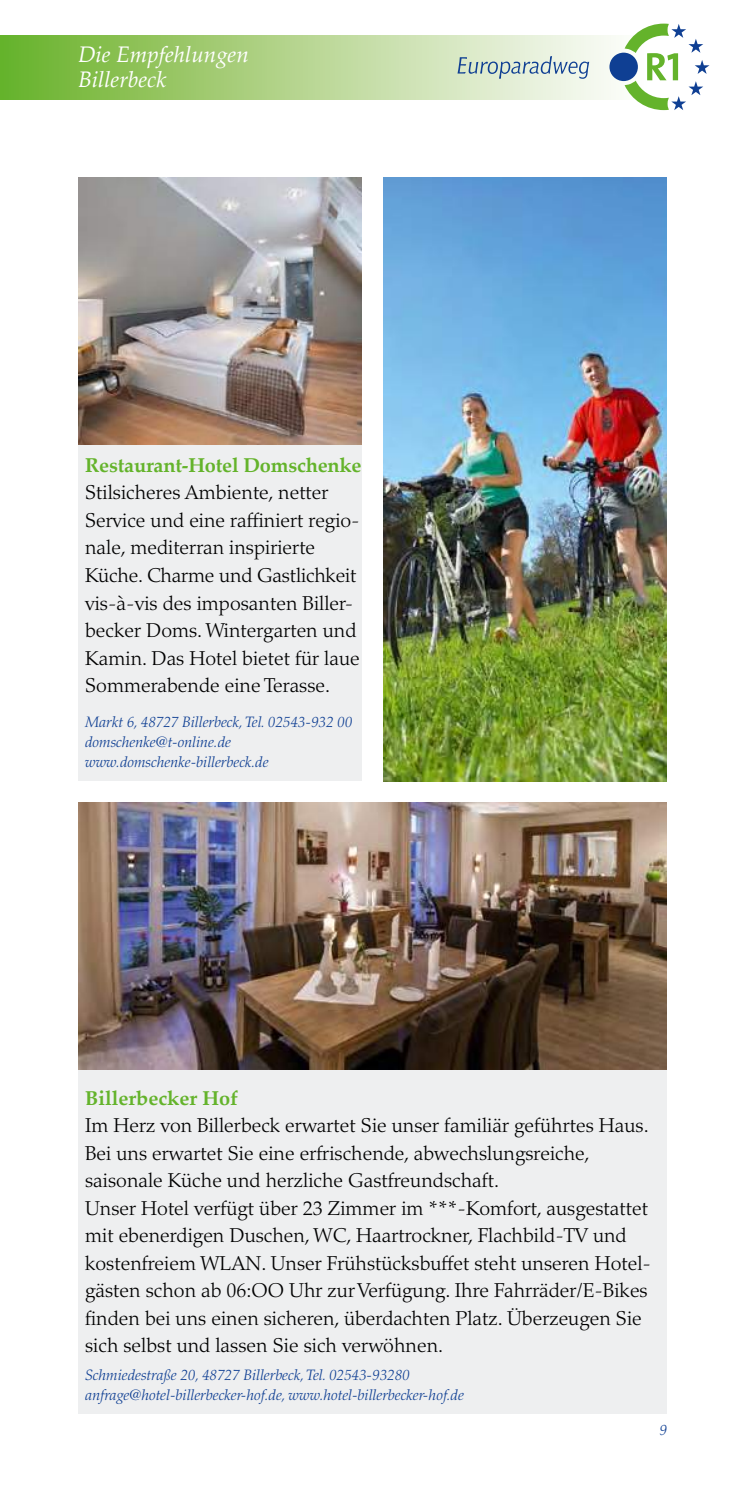
<style>
.page{position:relative;width:745px;height:1489px;background:#fff}
.page>*{position:absolute;margin:0;border:0;box-sizing:border-box;transform-origin:0 0}
.t1{font:italic 22.5px/25px "Palatino Linotype";color:#fff}
.t2{font:300 20px/27.5px "Palatino LT Pro";color:#000}
.t3{font:700 20px "Palatino Linotype";letter-spacing:-.01em;color:#64b32b}
.t4{font:italic 300 15px/20px "Palatino LT Pro";color:#0f3f93}
</style>
<div class="page">
<div style="left:1px;top:35px;width:645px;height:64px;background:linear-gradient(to right,#6db22b,#fff)"></div>
<svg style="left:457px;top:56px;width:132px;height:23px;background:#becfcc"></svg>
<div style="left:609px;top:53px;width:28px;height:28px;background:#0f3f93;border-radius:50%"></div>
<svg style="left:624px;top:24px;width:85px;height:86px"></svg>
<div style="left:78px;top:444px;width:283px;height:337px;background:#eeeff0"></div>
<img style="left:78px;top:177px;width:283px;height:267px">
<div style="left:78px;top:802px;width:588px;height:611px;background:#eeeff0"></div>
<img style="left:78px;top:802px;width:588px;height:267px">
<img style="left:383px;top:177px;width:283px;height:604px">
<p class="t1" style="left:78px;top:41px;width:172px">Die Empfehlungen<br>Billerbeck</p>
<p class="t3" style="left:85px;top:451px;width:278px">Restaurant-Hotel Domschenke</p>
<p class="t2" style="left:85px;top:479px;width:276px">Stilsicheres Ambiente, netter<br>Service und eine raffiniert regio&shy;nale, mediterran inspirierte<br>Küche. Charme und Gastlichkeit vis-à-vis des imposanten Biller&shy;becker Doms. Wintergarten und<br>Kamin. Das Hotel bietet für laue<br>Sommerabende eine Terasse.</p>
<p class="t4" style="left:85px;top:712px;width:268px">Markt 6, 48727 Billerbeck, Tel. 02543-932 00 domschenke@t-online.de www.domschenke-billerbeck.de</p>
<p class="t3" style="left:85px;top:1083px;width:154px">Billerbecker Hof</p>
<p class="t2" style="left:85px;top:1111px;width:567px">Im Herz von Billerbeck erwartet Sie unser familiär geführtes Haus.<br>Bei uns erwartet Sie eine erfrischende, abwechslungsreiche, saisonale Küche und herzliche Gastfreundschaft.<br>Unser Hotel verfügt über 23 Zimmer im ***-Komfort, ausgestattet mit ebenerdigen Duschen, WC, Haartrockner, Flachbild-TV und kostenfreiem WLAN. Unser Frühstücksbuffet steht unseren Hotel&shy;gästen schon ab 06:OO Uhr zur Verfügung. Ihre Fahrräder/E-Bikes finden bei uns einen sicheren, überdachten Platz. Überzeugen Sie sich selbst und lassen Sie sich verwöhnen.</p>
<p class="t4" style="left:85px;top:1364px;width:380px">Schmiedestraße 20, 48727 Billerbeck, Tel. 02543-93280 anfrage@hotel-billerbecker-hof.de, www.hotel-billerbecker-hof.de</p>
<p class="t4" style="left:659px;top:1419px;width:9px">9</p>
</div>
